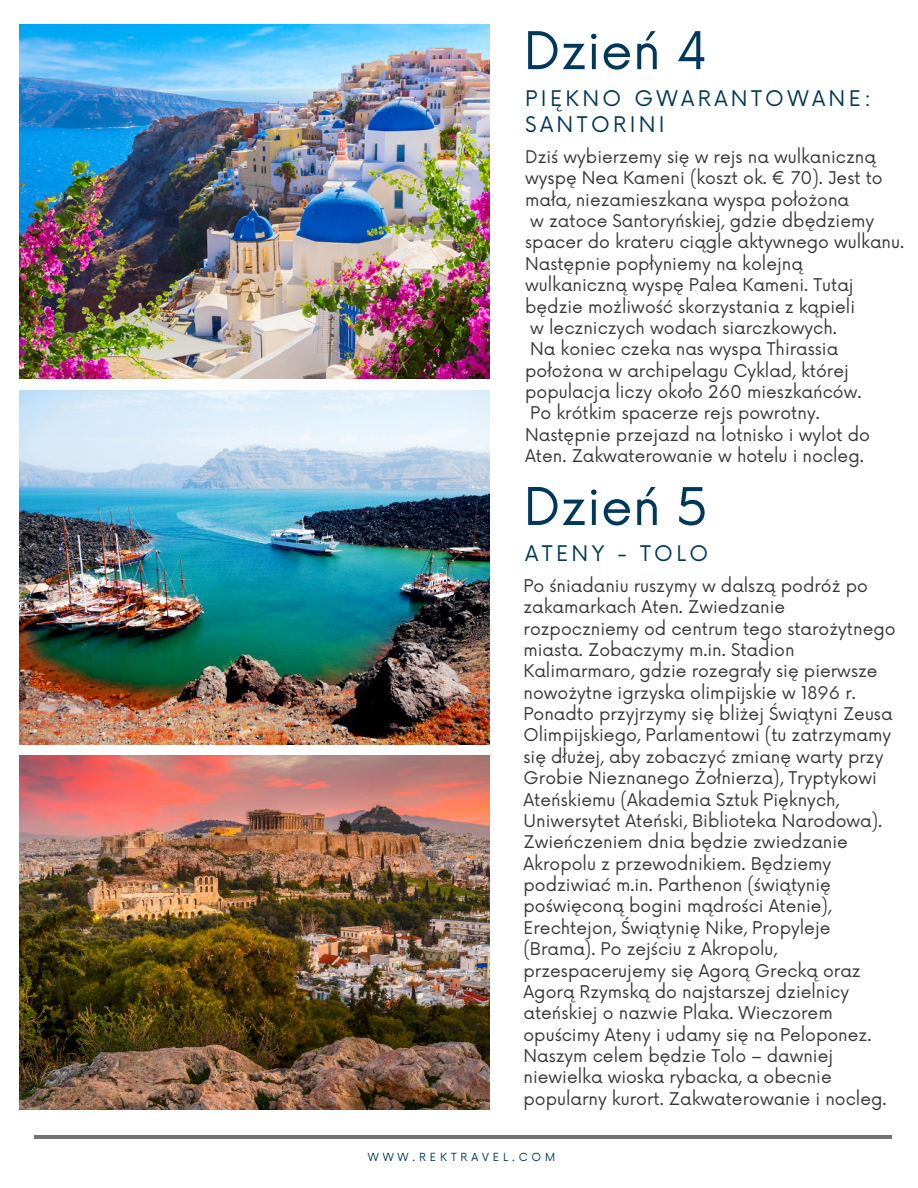
<style>
.page{position:relative;width:918px;height:1188px;background:#fff}
.page>*{position:absolute;margin:0;border:0;box-sizing:border-box;transform-origin:0 0}
.t1{font:50.7px "Now";color:#003859}
.t2{font:21px/25.8px "Now";letter-spacing:.16em;color:#003859}
.t3{font:17.1px/21.3px "Now";color:#373737}
.t4{font:10.95px "Now";letter-spacing:.36em;color:#003859}
</style>
<div class="page">
<img style="left:20px;top:25px;width:470px;height:354px">
<img style="left:20px;top:390px;width:470px;height:355px">
<img style="left:20px;top:756px;width:470px;height:353px">
<hr style="left:35px;top:1136px;width:857px;height:3px;background:#737373">
<h1 class="t1" style="left:524px;top:10px;width:186px">Dzień 4</h1>
<p class="t2" style="left:525px;top:84px;width:347px">PIĘKNO GWARANTOWANE:<br>SANTORINI</p>
<p class="t3" style="left:525px;top:145px;width:352px">Dziś wybierzemy się w rejs na wulkaniczną</p>
<p class="t3" style="left:525px;top:166px;width:359px">wyspę Nea Kameni (koszt ok. € 70). Jest to</p>
<p class="t3" style="left:525px;top:188px;width:325px">mała, niezamieszkana wyspa położona</p>
<p class="t3" style="left:530px;top:209px;width:345px">w zatoce Santoryńskiej, gdzie dbędziemy</p>
<p class="t3" style="left:525px;top:230px;width:381px">spacer do krateru ciągle aktywnego wulkanu.</p>
<p class="t3" style="left:525px;top:252px;width:279px">Następnie popłyniemy na kolejną</p>
<p class="t3" style="left:525px;top:273px;width:330px">wulkaniczną wyspę Palea Kameni. Tutaj</p>
<p class="t3" style="left:525px;top:294px;width:331px">będzie możliwość skorzystania z kąpieli</p>
<p class="t3" style="left:530px;top:316px;width:308px">w leczniczych wodach siarczkowych.</p>
<p class="t3" style="left:530px;top:337px;width:309px">Na koniec czeka nas wyspa Thirassia</p>
<p class="t3" style="left:525px;top:359px;width:325px">położona w archipelagu Cyklad, której</p>
<p class="t3" style="left:525px;top:380px;width:338px">populacja liczy około 260 mieszkańców.</p>
<p class="t3" style="left:530px;top:401px;width:291px">Po krótkim spacerze rejs powrotny.</p>
<p class="t3" style="left:525px;top:423px;width:346px">Następnie przejazd na lotnisko i wylot do</p>
<p class="t3" style="left:525px;top:444px;width:340px">Aten. Zakwaterowanie w hotelu i nocleg.</p>
<h1 class="t1" style="left:524px;top:466px;width:186px">Dzień 5</h1>
<p class="t2" style="left:525px;top:539px;width:184px">ATENY - TOLO</p>
<p class="t3" style="left:524px;top:574px;width:374px">Po śniadaniu ruszymy w dalszą podróż po zakamarkach Aten. Zwiedzanie rozpoczniemy od centrum tego starożytnego miasta. Zobaczymy m.in. Stadion Kalimarmaro, gdzie rozegrały się pierwsze nowożytne igrzyska olimpijskie w 1896 r.<br>Ponadto przyjrzymy się bliżej Świątyni Zeusa Olimpijskiego, Parlamentowi (tu zatrzymamy się dłużej, aby zobaczyć zmianę warty przy Grobie Nieznanego Żołnierza), Tryptykowi Ateńskiemu (Akademia Sztuk Pięknych, Uniwersytet Ateński, Biblioteka Narodowa).<br>Zwieńczeniem dnia będzie zwiedzanie Akropolu z przewodnikiem. Będziemy podziwiać m.in. Parthenon (świątynię poświęconą bogini mądrości Atenie), Erechtejon, Świątynię Nike, Propyleje (Brama). Po zejściu z Akropolu, przespacerujemy się Agorą Grecką oraz Agorą Rzymską do najstarszej dzielnicy ateńskiej o nazwie Plaka. Wieczorem opuścimy Ateny i udamy się na Peloponez.<br>Naszym celem będzie Tolo – dawniej niewielka wioska rybacka, a obecnie popularny kurort. Zakwaterowanie i nocleg.</p>
<p class="t4" style="left:368px;top:1149px;width:189px">WWW.REKTRAVEL.COM</p>
</div>
